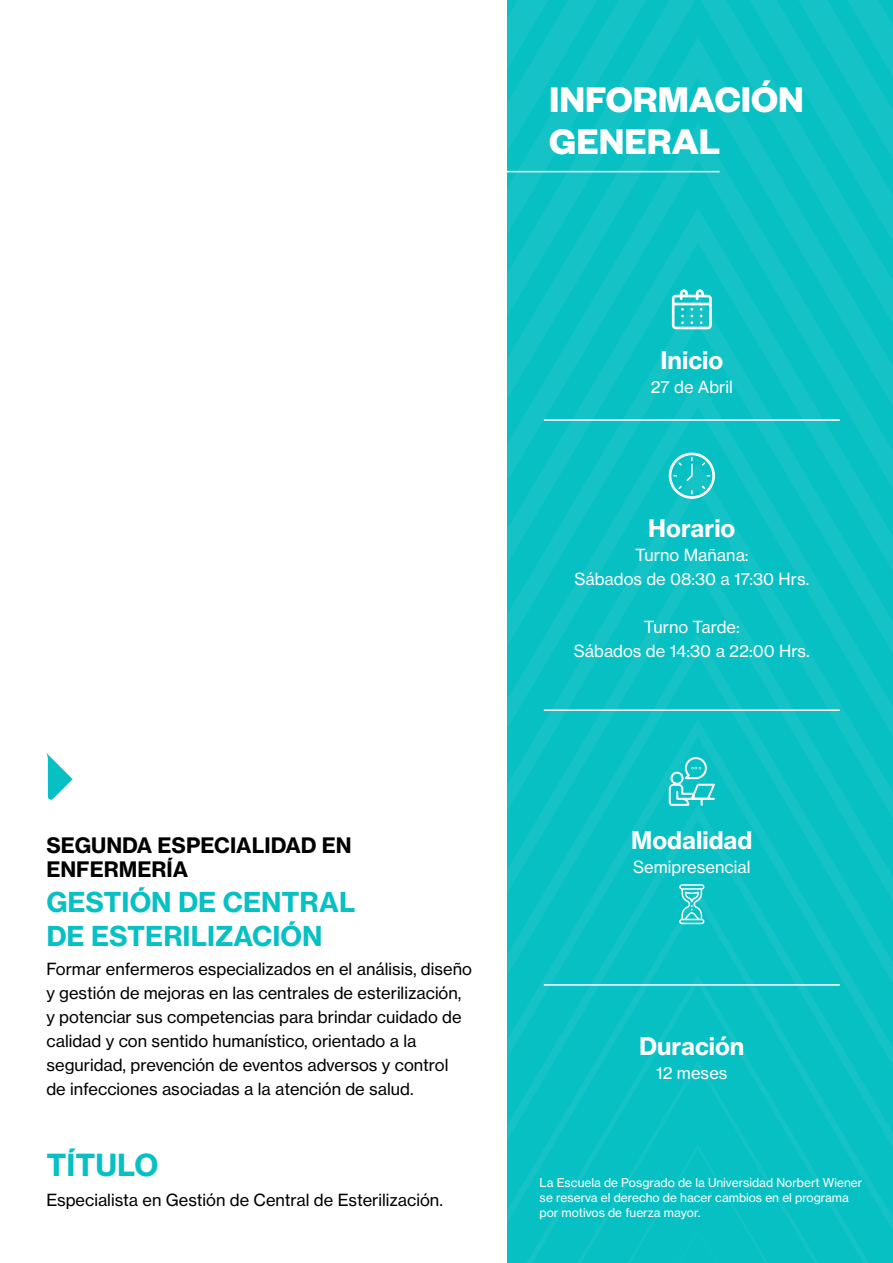
<style>
.page{position:relative;width:893px;height:1263px;background:#fff}
.page>*{position:absolute;margin:0;border:0;box-sizing:border-box;transform-origin:0 0}
.t1{font:700 39px/42px "Founders Grotesk";color:#fff}
.t2{font:30px "N Haas Grotesk TX Std 75 Bd";color:#07c0c4}
.t3{font:27px/34.5px "N Haas Grotesk TX Std 75 Bd";color:#07c0c4}
.t4{font:24px "N Haas Grotesk TX Std 75 Bd";color:#fff}
.t5{font:21px/24px "N Haas Grotesk TX Std 75 Bd";color:#000}
.t6{font:16.5px/24px "N Haas Grotesk TX Std 55 Rg";color:#000}
.t7{font:16.5px/24px "N Haas Grotesk TX Std 55 Rg";color:#fff;text-align:center}
.t8{font:12px/15px "N Haas Grotesk TX Std 55 Rg";color:#fff}
</style>
<div class="page">
<svg style="left:508px;top:0;width:385px;height:1263px;background:#0bc0c4"></svg>
<svg style="left:46px;top:753px;width:27px;height:47px"></svg>
<hr style="left:484px;top:171px;width:236px;height:1px;background:#fff">
<svg style="left:666px;top:451px;width:49px;height:48px;background:#38cccf"></svg>
<svg style="left:672px;top:289px;width:40px;height:40px"></svg>
<svg style="left:679px;top:884px;width:25px;height:40px"></svg>
<svg style="left:669px;top:757px;width:46px;height:49px;background:#45cfd2"></svg>
<hr style="left:544px;top:419px;width:296px;height:2px;background:#fff">
<hr style="left:544px;top:709px;width:296px;height:2px;background:#fff">
<hr style="left:544px;top:984px;width:296px;height:2px;background:#fff">
<h1 class="t1" style="left:549px;top:77px;width:256px">INFORMACIÓN<br>GENERAL</h1>
<h3 class="t4" style="left:660px;top:345px;width:64px">Inicio</h3>
<p class="t7" style="left:651px;top:375px;width:84px">27 de Abril</p>
<h3 class="t4" style="left:648px;top:513px;width:89px">Horario</h3>
<p class="t7" style="left:574px;top:543px;width:236px">Turno Mañana:<br>Sábados de 08:30 a 17:30 Hrs.</p>
<p class="t7" style="left:574px;top:615px;width:237px">Turno Tarde:<br>Sábados de 14:30 a 22:00 Hrs.</p>
<p class="t5" style="left:46px;top:833px;width:307px">SEGUNDA ESPECIALIDAD EN<br>ENFERMERÍA</p>
<h3 class="t3" style="left:46px;top:884px;width:310px">GESTIÓN DE CENTRAL<br>DE ESTERILIZACIÓN</h3>
<p class="t6" style="left:46px;top:957px;width:427px">Formar enfermeros especializados en el análisis, diseño y gestión de mejoras en las centrales de esterilización, y potenciar sus competencias para brindar cuidado de calidad y con sentido humanístico, orientado a la seguridad, prevención de eventos adversos y control<br>de infecciones asociadas a la atención de salud.</p>
<h2 class="t2" style="left:46px;top:1146px;width:114px">TÍTULO</h2>
<p class="t6" style="left:46px;top:1188px;width:398px">Especialista en Gestión de Central de Esterilización.</p>
<h3 class="t4" style="left:631px;top:825px;width:123px">Modalidad</h3>
<p class="t7" style="left:633px;top:855px;width:119px">Semipresencial</p>
<h3 class="t4" style="left:639px;top:1031px;width:107px">Duración</h3>
<p class="t7" style="left:656px;top:1060px;width:73px">12 meses</p>
<p class="t8" style="left:540px;top:1175px;width:324px">La Escuela de Posgrado de la Universidad Norbert Wiener se reserva el derecho de hacer cambios en el programa por motivos de fuerza mayor.</p>
</div>
